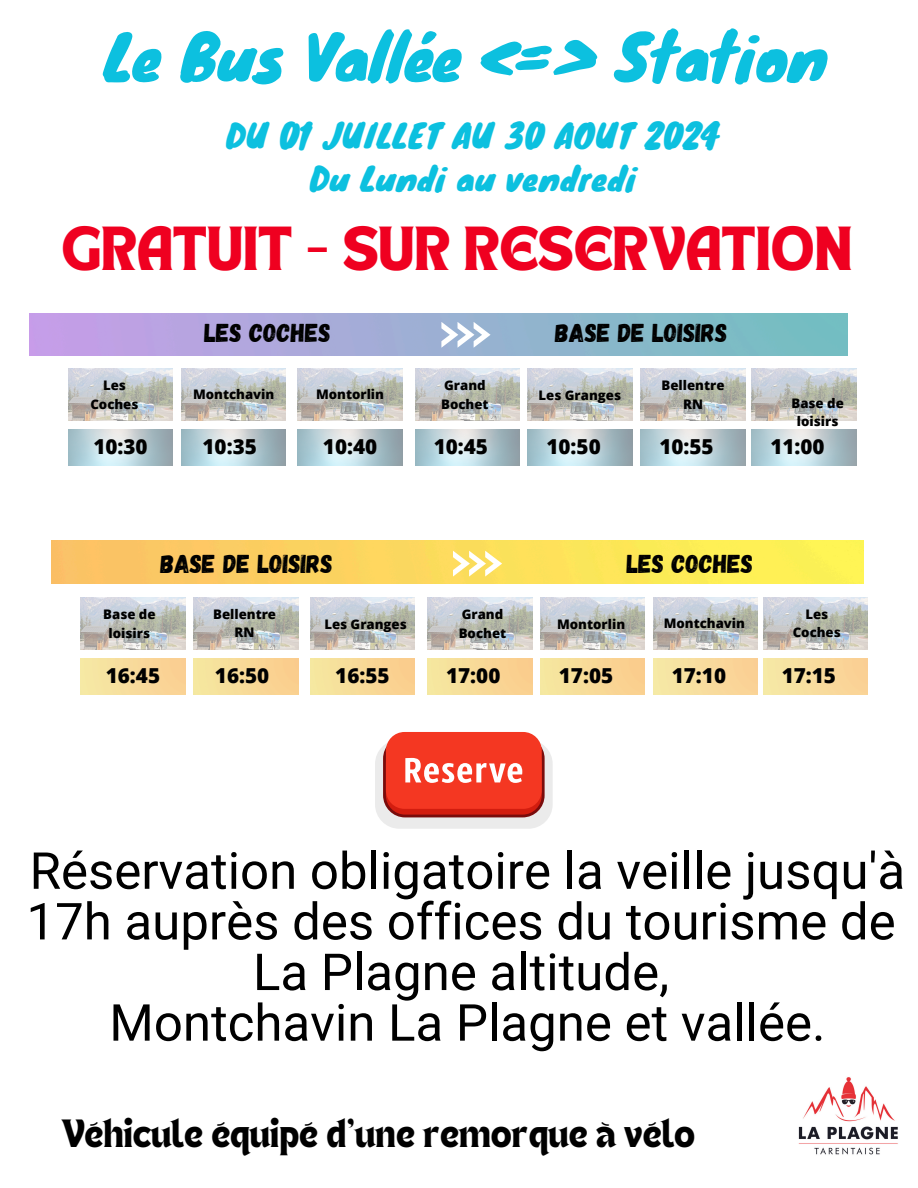
<style>
.page{position:relative;width:918px;height:1188px;background:#fff}
.page>*{position:absolute;margin:0;border:0;box-sizing:border-box;transform-origin:0 0}
.t1{font:61.35px "Knewave";color:#0cc0df}
.t2{font:51px/50.7px "Roboto";color:#000;text-align:center}
.t3{font:45px "TANHEADLINE";color:#ef0020}
.t4{font:32.1px/43.8px "Knewave";letter-spacing:.02em;color:#0cc0df;text-align:center}
.t5{font:28.5px "TANHEADLINE";color:#000}
.t6{font:25.8px "Gagalin";color:#000}
.t7{font:800 20.7px "Open Sans";color:#000}
.t8{font:800 13.2px/18.3px "Open Sans";color:#000;text-align:center}
</style>
<div class="page">
<div style="left:375px;top:740px;width:178px;height:89px;background:#ebebeb;border-radius:24px"></div>
<div style="left:383px;top:736px;width:162px;height:81px;background:#7a0c0c;border-radius:22px"></div>
<div style="left:386px;top:744px;width:156px;height:71px;background:#d31d0f;border-radius:19px"></div>
<div style="left:386px;top:732px;width:156px;height:77px;background:#f43722;border-radius:19px"></div>
<svg style="left:405px;top:758px;width:117px;height:25px"></svg>
<img style="left:68px;top:369px;width:105px;height:52px">
<svg style="left:441px;top:322px;width:50px;height:26px"></svg>
<img style="left:181px;top:369px;width:105px;height:52px">
<img style="left:298px;top:369px;width:104px;height:51px">
<img style="left:415px;top:369px;width:105px;height:51px">
<img style="left:528px;top:369px;width:104px;height:52px">
<img style="left:641px;top:369px;width:105px;height:52px">
<img style="left:81px;top:598px;width:104px;height:52px">
<img style="left:653px;top:598px;width:105px;height:51px">
<img style="left:194px;top:598px;width:104px;height:52px">
<img style="left:310px;top:598px;width:105px;height:51px">
<img style="left:428px;top:598px;width:104px;height:51px">
<img style="left:540px;top:598px;width:105px;height:52px">
<img style="left:52px;top:541px;width:812px;height:43px">
<svg style="left:453px;top:551px;width:49px;height:26px"></svg>
<img style="left:752px;top:369px;width:105px;height:52px">
<img style="left:763px;top:598px;width:105px;height:51px">
<img style="left:798px;top:1077px;width:100px;height:78px">
<h1 class="t1" style="left:104px;top:7px;width:725px">Le Bus Vallée &lt;=&gt; Station</h1>
<h4 class="t4" style="left:226px;top:112px;width:495px">DU 01 JUILLET AU 30 AOUT 2024<br>Du Lundi au vendredi</h4>
<p class="t3" style="left:62px;top:224px;width:792px">GRATUIT - SUR RESERVATION</p>
<p class="t6" style="left:204px;top:316px;width:128px">LES COCHES</p>
<p class="t6" style="left:555px;top:316px;width:174px">BASE DE LOISIRS</p>
<h5 class="t8" style="left:90px;top:376px;width:50px">Les<br>Coches</h5>
<p class="t8" style="left:316px;top:385px;width:70px">Montorlin</p>
<p class="t8" style="left:441px;top:376px;width:49px;text-align:left">Grand<br>Bochet</p>
<p class="t8" style="left:539px;top:385px;width:84px">Les Granges</p>
<p class="t8" style="left:662px;top:376px;width:64px">Bellentre<br>RN</p>
<p class="t8" style="left:193px;top:385px;width:83px">Montchavin</p>
<p class="t7" style="left:93px;top:432px;width:56px">10:30</p>
<p class="t7" style="left:203px;top:432px;width:56px">10:35</p>
<p class="t7" style="left:323px;top:432px;width:56px">10:40</p>
<p class="t7" style="left:434px;top:432px;width:56px">10:45</p>
<p class="t7" style="left:546px;top:432px;width:56px">10:50</p>
<p class="t7" style="left:659px;top:432px;width:56px">10:55</p>
<p class="t8" style="left:792px;top:394px;width:54px">Base de loisirs</p>
<p class="t7" style="left:770px;top:432px;width:56px">11:00</p>
<p class="t6" style="left:160px;top:547px;width:174px">BASE DE LOISIRS</p>
<p class="t6" style="left:627px;top:547px;width:128px">LES COCHES</p>
<p class="t8" style="left:103px;top:605px;width:54px">Base de loisirs</p>
<p class="t8" style="left:213px;top:605px;width:64px">Bellentre<br>RN</p>
<p class="t8" style="left:324px;top:614px;width:84px">Les Granges</p>
<p class="t8" style="left:459px;top:605px;width:49px;text-align:left">Grand<br>Bochet</p>
<p class="t8" style="left:557px;top:614px;width:70px">Montorlin</p>
<p class="t8" style="left:664px;top:614px;width:83px">Montchavin</p>
<p class="t8" style="left:793px;top:605px;width:50px">Les<br>Coches</p>
<p class="t7" style="left:106px;top:661px;width:56px">16:45</p>
<p class="t7" style="left:215px;top:661px;width:56px">16:50</p>
<p class="t7" style="left:335px;top:661px;width:56px">16:55</p>
<p class="t7" style="left:446px;top:661px;width:56px">17:00</p>
<p class="t7" style="left:559px;top:661px;width:56px">17:05</p>
<p class="t7" style="left:672px;top:661px;width:56px">17:10</p>
<p class="t7" style="left:782px;top:661px;width:56px">17:15</p>
<h5 class="t2" style="left:26px;top:846px;width:880px">Réservation obligatoire la veille jusqu'à 17h auprès des offices du tourisme de La Plagne altitude,<br>Montchavin La Plagne et vallée.</h5>
<h3 class="t5" style="left:61px;top:1118px;width:636px">Véhicule équipé d'une remorque à vélo</h3>
</div>
